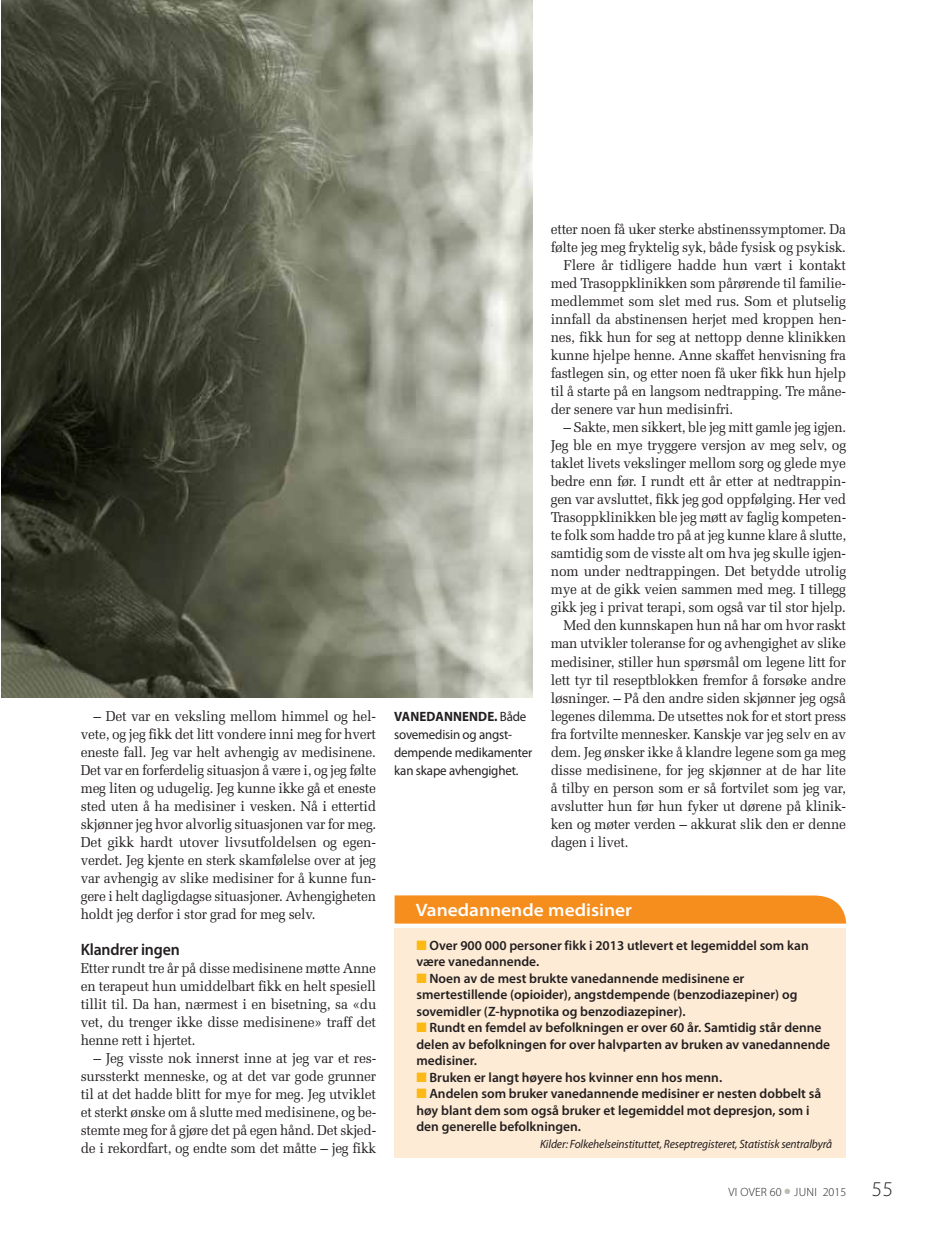
<style>
.page{position:relative;width:927px;height:1234px;background:#fff}
.page>*{position:absolute;margin:0;border:0;box-sizing:border-box;transform-origin:0 0}
.t1{font:600 semi-expanded 18px "Myriad Pro";color:#fff}
.t2{font:600 16.5px "Myriad Pro";letter-spacing:-.01em;color:#231f20;scale:.96 1}
.t3{font:14.25px/18px "Melior LT Std";letter-spacing:-.015em;color:#231f20;text-align:justify;scale:.96 1}
.t4{font:14.25px/18px "Melior LT Std";letter-spacing:-.015em;color:#231f20;text-align:justify}
.t5{font:14.25px "Melior LT Std";letter-spacing:-.015em;color:#231f20;scale:.95 1}
.t6{font:600 13.5px/16.5px "Myriad Pro";color:#231f20}
.t7{font:13.5px/18px "Myriad Pro";letter-spacing:-.015em;color:#231f20;scale:.96 1}
.t8{font:italic 12px "Myriad Pro";letter-spacing:-.01em;color:#231f20;scale:.96 1}
.t9{font:300 12px "Myriad Pro";letter-spacing:.02em;color:#231f20}
.s1{font-weight:700}
.s2{color:#fcb814}
.s3{color:#bcbcb4}
.s4{font-size:21px}
</style>
<div class="page">
<img style="left:1px;top:0;width:532px;height:697px">
<div style="left:395px;top:895px;width:452px;height:28px;background:#f68e1e"></div>
<div style="left:395px;top:927px;width:451px;height:230px;background:#feebd6"></div>
<p class="t3" style="left:81px;top:706px;width:309px;text-indent:13px">– Det var en veksling mellom himmel og hel&shy;vete, og jeg fikk det litt vondere inni meg for hvert eneste fall. Jeg var helt avhengig av medisinene.<br>Det var en forferdelig situasjon å være i, og jeg følte meg liten og udugelig. Jeg kunne ikke gå et eneste sted uten å ha medisiner i vesken. Nå i ettertid skjønner jeg hvor alvorlig situasjonen var for meg.<br>Det gikk hardt utover livsutfoldelsen og egen&shy;verdet. Jeg kjente en sterk skamfølelse over at jeg var avhengig av slike medisiner for å kunne fun&shy;gere i helt dagligdagse situasjoner. Avhengigheten holdt jeg derfor i stor grad for meg selv.</p>
<p class="t2" style="left:81px;top:938px;width:105px">Klandrer ingen</p>
<p class="t3" style="left:81px;top:958px;width:309px">Etter rundt tre år på disse medisinene møtte Anne en terapeut hun umiddelbart fikk en helt spesiell tillit til. Da han, nærmest i en bisetning, sa «du vet, du trenger ikke disse medisinene» traff det henne rett i hjertet.</p>
<p class="t4" style="left:81px;top:1048px;width:297px;text-indent:13px">– Jeg visste nok innerst inne at jeg var et res&shy;surssterkt menneske, og at det var gode grunner til at det hadde blitt for mye for meg. Jeg utviklet et sterkt ønske om å slutte med medisinene, og be&shy;stemte meg for å gjøre det på egen hånd. Det skjed&shy;de i rekordfart, og endte som det måtte – jeg fikk</p>
<p class="t7" style="left:394px;top:706px;width:146px"><span class="s1">VANEDANNENDE.</span> Både sovemedisin og angst&shy;dempende medikamenter kan skape avhengighet.</p>
<p class="t3" style="left:551px;top:220px;width:309px">etter noen få uker sterke abstinenssymptomer. Da</p>
<p class="t3" style="left:551px;top:238px;width:309px">følte jeg meg fryktelig syk, både fysisk og psykisk.</p>
<p class="t4" style="left:563px;top:256px;width:284px">Flere år tidligere hadde hun vært i kontakt</p>
<p class="t3" style="left:551px;top:274px;width:309px">med Trasoppklinikken som pårørende til familie-</p>
<p class="t4" style="left:551px;top:292px;width:297px">medlemmet som slet med rus. Som et plutselig</p>
<p class="t3" style="left:551px;top:310px;width:309px">innfall da abstinensen herjet med kroppen hen-</p>
<p class="t3" style="left:551px;top:328px;width:309px">nes, fikk hun for seg at nettopp denne klinikken</p>
<p class="t3" style="left:551px;top:346px;width:309px">kunne hjelpe henne. Anne skaffet henvisning fra</p>
<p class="t3" style="left:551px;top:364px;width:309px">fastlegen sin, og etter noen få uker fikk hun hjelp</p>
<p class="t3" style="left:551px;top:382px;width:309px">til å starte på en langsom nedtrapping. Tre måne-</p>
<p class="t3" style="left:551px;top:400px;width:192px">der senere var hun medisinfri.</p>
<p class="t5" style="left:563px;top:419px;width:299px">– Sakte, men sikkert, ble jeg mitt gamle jeg igjen.</p>
<p class="t4" style="left:551px;top:436px;width:297px">Jeg ble en mye tryggere versjon av meg selv, og</p>
<p class="t3" style="left:551px;top:454px;width:309px">taklet livets vekslinger mellom sorg og glede mye</p>
<p class="t3" style="left:551px;top:472px;width:309px">bedre enn før. I rundt ett år etter at nedtrappin-</p>
<p class="t3" style="left:551px;top:490px;width:309px">gen var avsluttet, fikk jeg god oppfølging. Her ved</p>
<p class="t5" style="left:551px;top:509px;width:312px">Trasoppklinikken ble jeg møtt av faglig kompeten-</p>
<p class="t5" style="left:551px;top:527px;width:313px">te folk som hadde tro på at jeg kunne klare å slutte,</p>
<p class="t3" style="left:551px;top:544px;width:309px">samtidig som de visste alt om hva jeg skulle igjen-</p>
<p class="t4" style="left:551px;top:562px;width:297px">nom under nedtrappingen. Det betydde utrolig</p>
<p class="t3" style="left:551px;top:580px;width:309px">mye at de gikk veien sammen med meg. I tillegg</p>
<p class="t3" style="left:551px;top:598px;width:309px">gikk jeg i privat terapi, som også var til stor hjelp.</p>
<p class="t3" style="left:563px;top:616px;width:296px">Med den kunnskapen hun nå har om hvor raskt</p>
<p class="t3" style="left:551px;top:634px;width:309px">man utvikler toleranse for og avhengighet av slike</p>
<p class="t3" style="left:551px;top:652px;width:309px">medisiner, stiller hun spørsmål om legene litt for</p>
<p class="t3" style="left:551px;top:670px;width:309px">lett tyr til reseptblokken fremfor å forsøke andre</p>
<p class="t3" style="left:551px;top:688px;width:309px">løsninger. – På den andre siden skjønner jeg også</p>
<p class="t3" style="left:551px;top:706px;width:309px">legenes dilemma. De utsettes nok for et stort press</p>
<p class="t3" style="left:551px;top:724px;width:309px">fra fortvilte mennesker. Kanskje var jeg selv en av</p>
<p class="t3" style="left:551px;top:742px;width:309px">dem. Jeg ønsker ikke å klandre legene som ga meg</p>
<p class="t3" style="left:551px;top:760px;width:309px">disse medisinene, for jeg skjønner at de har lite</p>
<p class="t3" style="left:551px;top:778px;width:309px">å tilby en person som er så fortvilet som jeg var,</p>
<p class="t3" style="left:551px;top:796px;width:309px">avslutter hun før hun fyker ut dørene på klinik-</p>
<p class="t3" style="left:551px;top:814px;width:309px">ken og møter verden – akkurat slik den er denne</p>
<p class="t3" style="left:551px;top:832px;width:83px">dagen i livet.</p>
<p class="t1" style="left:416px;top:899px;width:218px">Vanedannende medisiner</p>
<p class="t6" style="left:416px;top:936px;width:394px"><span class="s2">■</span> Over 900 000 personer fikk i 2013 utlevert et legemiddel som kan være vanedannende.</p>
<p class="t6" style="left:416px;top:969px;width:383px"><span class="s2">■</span> Noen av de mest brukte vanedannende medisinene er smertestillende (opioider), angstdempende (benzodiazepiner) og sovemidler (Z-hypnotika og benzodiazepiner).</p>
<p class="t6" style="left:416px;top:1018px;width:415px"><span class="s2">■</span> Rundt en femdel av befolkningen er over 60 år. Samtidig står denne delen av befolkningen for over halvparten av bruken av vanedannende medisiner.</p>
<p class="t6" style="left:416px;top:1068px;width:307px"><span class="s2">■</span> Bruken er langt høyere hos kvinner enn hos menn.</p>
<p class="t6" style="left:416px;top:1084px;width:406px"><span class="s2">■</span> Andelen som bruker vanedannende medisiner er nesten dobbelt så høy blant dem som også bruker et legemiddel mot depresjon, som i den generelle befolkningen.</p>
<p class="t8" style="left:540px;top:1136px;width:306px">Kilder: Folkehelseinstituttet, Reseptregisteret, Statistisk sentralbyrå</p>
<p class="t9" style="left:728px;top:1184px;width:166px">VI OVER 60 <span class="s3">●</span> JUNI 2015 <span class="s4">55</span></p>
</div>
